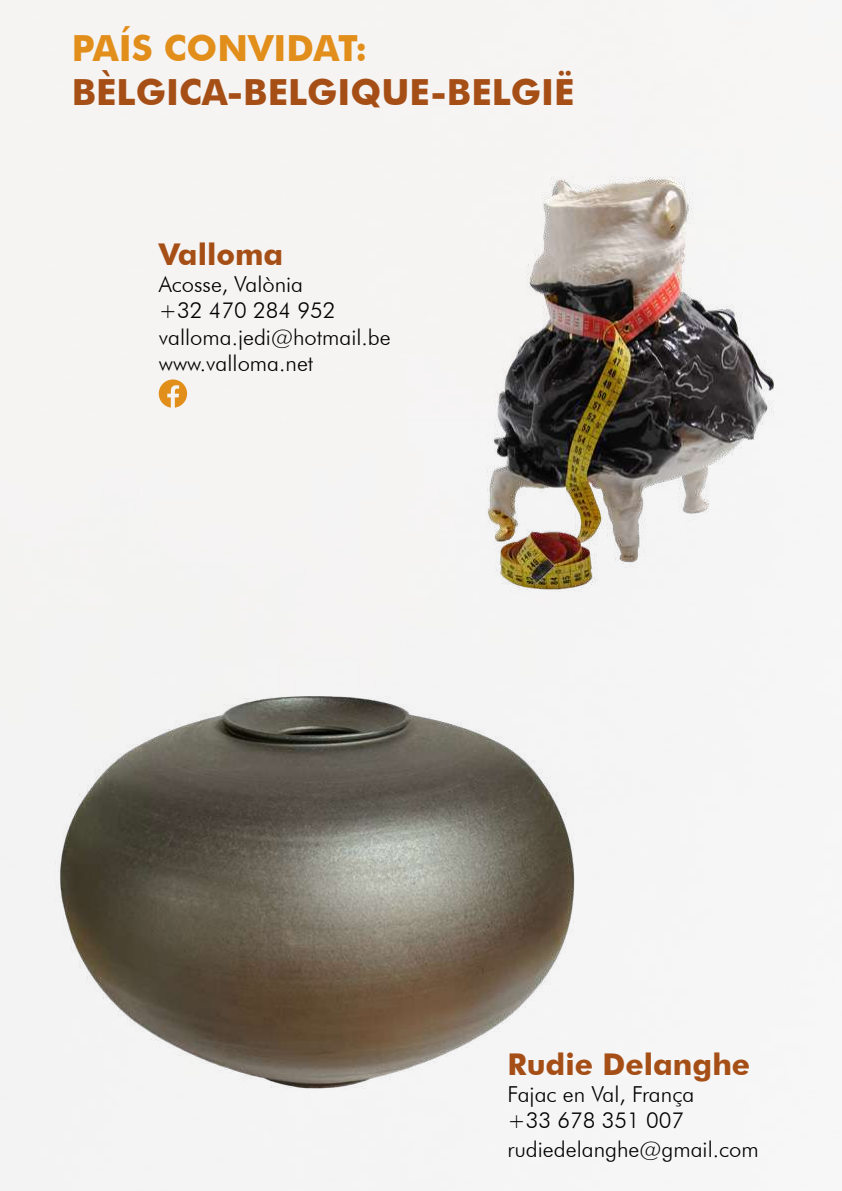
<style>
.page{position:relative;width:842px;height:1191px;background:#fff}
.page>*{position:absolute;margin:0;border:0;box-sizing:border-box;transform-origin:0 0}
.t1{font:700 36px "Futura BT";color:#a54f17}
.t2{font:700 36px "Futura BT";color:#e28e1b}
.t3{font:700 30px "Futura BT";color:#a54f17}
.t4{font:300 22px/26.4px "Futura BT";color:#000}
</style>
<div class="page">
<svg style="left:159px;top:379px;width:28px;height:29px"></svg>
<img style="left:39px;top:675px;width:556px;height:442px">
<img style="left:464px;top:162px;width:329px;height:440px">
<h1 class="t2" style="left:72px;top:27px;width:297px">PAÍS CONVIDAT:</h1>
<h1 class="t1" style="left:72px;top:70px;width:504px">BÈLGICA-BELGIQUE-BELGIË</h1>
<h2 class="t3" style="left:159px;top:236px;width:126px">Valloma</h2>
<p class="t4" style="left:159px;top:271px;width:233px">Acosse, Valònia<br>+32 470 284 952 valloma.jedi@hotmail.be www.valloma.net</p>
<h2 class="t3" style="left:507px;top:1046px;width:244px">Rudie Delanghe</h2>
<p class="t4" style="left:507px;top:1080px;width:188px">Fajac en Val, França +33 678 351 007</p>
<p class="t4" style="left:507px;top:1135px;width:253px">rudiedelanghe@gmail.com</p>
</div>
